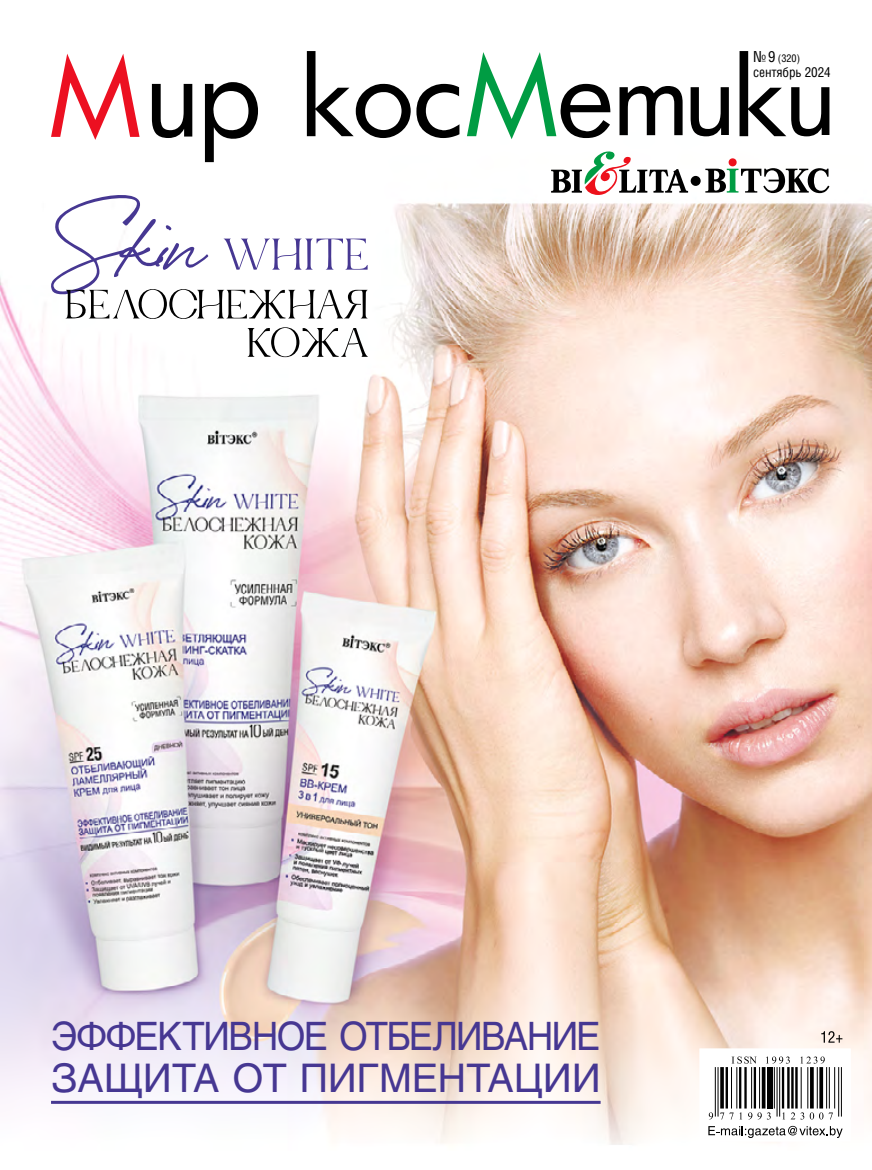
<style>
.page{position:relative;width:872px;height:1170px;background:#fff}
.page>*{position:absolute;margin:0;border:0;box-sizing:border-box;transform-origin:0 0}
.t1{font:39px "Helios";letter-spacing:.01em;color:#463792}
.t2{font:38.7px "Helios";letter-spacing:-.04em;color:#463792;scale:.93 1}
.t3{font:13.65px "Helios Cond";letter-spacing:-.01em;color:#000}
.t4{font:10.65px "Helios Cond";color:#000}
.s1{font-size:15.3px}
</style>
<div class="page">
<img style="left:0;top:51px;width:872px;height:1094px">
<svg style="left:20px;top:180px;width:347px;height:120px"></svg>
<svg style="left:66px;top:289px;width:302px;height:68px"></svg>
<hr style="left:51px;top:1100px;width:549px;height:3px;background:#463792">
<svg style="left:152px;top:82px;width:106px;height:80px"></svg>
<svg style="left:51px;top:54px;width:89px;height:86px"></svg>
<svg style="left:699px;top:1048px;width:151px;height:93px"></svg>
<hr style="left:715px;top:1066px;width:1px;height:50px;background:#000">
<hr style="left:717px;top:1066px;width:1px;height:50px;background:#000">
<svg style="left:720px;top:1066px;width:4px;height:42px"></svg>
<hr style="left:725px;top:1066px;width:3px;height:42px;background:#000">
<hr style="left:731px;top:1066px;width:1px;height:42px;background:#000">
<hr style="left:736px;top:1066px;width:1px;height:42px;background:#000">
<hr style="left:739px;top:1066px;width:2px;height:42px;background:#000">
<hr style="left:744px;top:1066px;width:2px;height:42px;background:#000">
<hr style="left:751px;top:1066px;width:1px;height:42px;background:#000">
<hr style="left:753px;top:1066px;width:3px;height:42px;background:#000">
<hr style="left:759px;top:1066px;width:1px;height:42px;background:#000">
<svg style="left:761px;top:1066px;width:4px;height:42px"></svg>
<div style="left:767px;top:1066px;width:5px;height:42px;background:#000"></div>
<hr style="left:774px;top:1066px;width:1px;height:42px;background:#000">
<hr style="left:776px;top:1066px;width:1px;height:50px;background:#000">
<hr style="left:779px;top:1066px;width:1px;height:50px;background:#000">
<hr style="left:782px;top:1066px;width:2px;height:42px;background:#000">
<hr style="left:787px;top:1066px;width:2px;height:42px;background:#000">
<hr style="left:791px;top:1066px;width:2px;height:42px;background:#000">
<hr style="left:795px;top:1066px;width:2px;height:42px;background:#000">
<hr style="left:800px;top:1066px;width:1px;height:42px;background:#000">
<hr style="left:807px;top:1066px;width:1px;height:42px;background:#000">
<hr style="left:810px;top:1066px;width:3px;height:42px;background:#000">
<hr style="left:816px;top:1066px;width:1px;height:42px;background:#000">
<svg style="left:819px;top:1066px;width:4px;height:42px"></svg>
<hr style="left:826px;top:1066px;width:1px;height:42px;background:#000">
<hr style="left:829px;top:1066px;width:1px;height:42px;background:#000">
<hr style="left:834px;top:1066px;width:1px;height:42px;background:#000">
<hr style="left:838px;top:1066px;width:1px;height:50px;background:#000">
<hr style="left:841px;top:1066px;width:1px;height:50px;background:#000">
<svg style="left:709px;top:1112px;width:4px;height:7px"></svg>
<svg style="left:720px;top:1112px;width:13px;height:7px"></svg>
<svg style="left:739px;top:1112px;width:3px;height:7px"></svg>
<svg style="left:748px;top:1112px;width:13px;height:7px"></svg>
<svg style="left:767px;top:1112px;width:3px;height:7px"></svg>
<svg style="left:782px;top:1112px;width:51px;height:7px"></svg>
<svg style="left:731px;top:1056px;width:25px;height:7px"></svg>
<svg style="left:766px;top:1056px;width:58px;height:7px"></svg>
<svg style="left:708px;top:1125px;width:134px;height:12px"></svg>
<svg style="left:821px;top:1031px;width:21px;height:11px"></svg>
<svg style="left:307px;top:51px;width:522px;height:87px"></svg>
<svg style="left:467px;top:52px;width:89px;height:87px"></svg>
<svg style="left:705px;top:158px;width:124px;height:35px"></svg>
<svg style="left:551px;top:151px;width:137px;height:44px"></svg>
<div style="left:690px;top:176px;width:10px;height:10px;background:#000;border-radius:50%"></div>
<p class="t4" style="left:753px;top:52px;width:48px"><span class="s1">№ 9</span> (320)</p>
<p class="t3" style="left:753px;top:64px;width:79px">сентябрь 2024</p>
<p class="t2" style="left:51px;top:1013px;width:592px">эффективное отбеливание</p>
<p class="t1" style="left:51px;top:1055px;width:551px">защита от пигментации</p>
</div>
